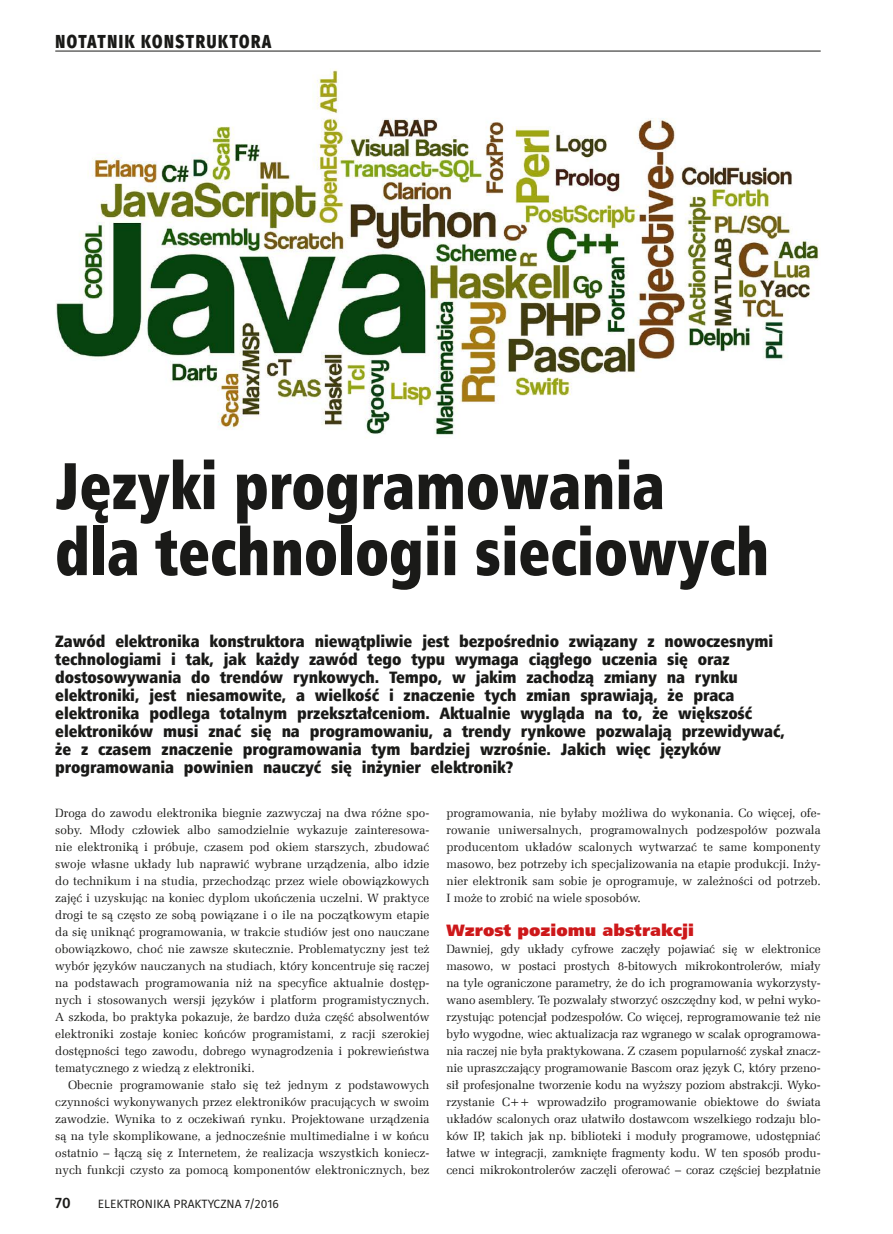
<style>
.page{position:relative;width:893px;height:1234px;background:#fff}
.page>*{position:absolute;margin:0;border:0;box-sizing:border-box;transform-origin:0 0}
.t1{font:66px/66px "Humnst 777 X Blk Cn EU";color:#1a1a18;scale:.9 1}
.t2{font:800 18.75px "Fira Sans";letter-spacing:.11em;color:#1a1a18;scale:.8 1}
.t3{font:16.5px/18px "Humnst 777 X Blk Cn EU";letter-spacing:-.005em;color:#1a1a18}
.t4{font:16.5px "Humnst 777 X Blk EU";color:#cd181a}
.t5{font:500 15px "Fira Sans";color:#1a1a18}
.t6{font:12px/17px "Zapf Ellipt EU";color:#1a1a18;text-align:justify}
.t7{font:12px "Fira Sans";color:#1a1a18}
</style>
<div class="page">
<img style="left:56px;top:69px;width:763px;height:366px">
<hr style="left:55px;top:51px;width:766px;height:1px;background:#1a1a18">
<h2 class="t2" style="left:55px;top:28px;width:271px">NOTATNIK KONSTRUKTORA</h2>
<h1 class="t1" style="left:55px;top:453px;width:795px">Języki programowania<br>dla technologii sieciowych</h1>
<p class="t3" style="left:55px;top:632px;width:731px">Zawód elektronika konstruktora niewątpliwie jest bezpośrednio związany z nowoczesnymi technologiami i tak, jak każdy zawód tego typu wymaga ciągłego uczenia się oraz dostosowywania do trendów rynkowych. Tempo, w jakim zachodzą zmiany na rynku elektroniki, jest niesamowite, a wielkość i znaczenie tych zmian sprawiają, że praca elektronika podlega totalnym przekształceniom. Aktualnie wygląda na to, że większość elektroników musi znać się na programowaniu, a trendy rynkowe pozwalają przewidywać, że z czasem znaczenie programowania tym bardziej wzrośnie. Jakich więc języków programowania powinien nauczyć się inżynier elektronik?</p>
<p class="t6" style="left:446px;top:804px;width:376px">programowania, nie byłaby możliwa do wykonania. Co więcej, ofe&shy;rowanie uniwersalnych, programowalnych podzespołów pozwala producentom układów scalonych wytwarzać te same komponenty masowo, bez potrzeby ich specjalizowania na etapie produkcji. Inży&shy;nier elektronik sam sobie je oprogramuje, w zależności od potrzeb.<br>I może to zrobić na wiele sposobów.</p>
<h3 class="t4" style="left:446px;top:919px;width:249px">Wzrost poziomu abstrakcji</h3>
<p class="t6" style="left:446px;top:940px;width:376px">Dawniej, gdy układy cyfrowe zaczęły pojawiać się w elektronice masowo, w postaci prostych 8-bitowych mikrokontrolerów, miały na tyle ograniczone parametry, że do ich programowania wykorzysty&shy;wano asemblery. Te pozwalały stworzyć oszczędny kod, w pełni wyko&shy;rzystując potencjał podzespołów. Co więcej, reprogramowanie też nie było wygodne, wiec aktualizacja raz wgranego w scalak oprogramowa&shy;nia raczej nie była praktykowana. Z czasem popularność zyskał znacz&shy;nie upraszczający programowanie Bascom oraz język C, który przeno&shy;sił profesjonalne tworzenie kodu na wyższy poziom abstrakcji. Wyko&shy;rzystanie C++ wprowadziło programowanie obiektowe do świata układów scalonych oraz ułatwiło dostawcom wszelkiego rodzaju blo&shy;ków IP, takich jak np. biblioteki i moduły programowe, udostępniać łatwe w integracji, zamknięte fragmenty kodu. W ten sposób produ&shy;cenci mikrokontrolerów zaczęli oferować – coraz częściej bezpłatnie</p>
<p class="t6" style="left:55px;top:804px;width:376px">Droga do zawodu elektronika biegnie zazwyczaj na dwa różne spo&shy;soby. Młody człowiek albo samodzielnie wykazuje zainteresowa&shy;nie elektroniką i próbuje, czasem pod okiem starszych, zbudować swoje własne układy lub naprawić wybrane urządzenia, albo idzie do technikum i na studia, przechodząc przez wiele obowiązkowych zajęć i uzyskując na koniec dyplom ukończenia uczelni. W praktyce drogi te są często ze sobą powiązane i o ile na początkowym etapie da się uniknąć programowania, w trakcie studiów jest ono nauczane obowiązkowo, choć nie zawsze skutecznie. Problematyczny jest też wybór języków nauczanych na studiach, który koncentruje się raczej na podstawach programowania niż na specyfice aktualnie dostęp&shy;nych i stosowanych wersji języków i platform programistycznych.<br>A szkoda, bo praktyka pokazuje, że bardzo duża część absolwentów elektroniki zostaje koniec końców programistami, z racji szerokiej dostępności tego zawodu, dobrego wynagrodzenia i pokrewieństwa tematycznego z wiedzą z elektroniki.</p>
<p class="t6" style="left:55px;top:1076px;width:376px;text-indent:13px">Obecnie programowanie stało się też jednym z podstawowych czynności wykonywanych przez elektroników pracujących w swoim zawodzie. Wynika to z oczekiwań rynku. Projektowane urządzenia są na tyle skomplikowane, a jednocześnie multimedialne i w końcu ostatnio – łączą się z Internetem, że realizacja wszystkich koniecz&shy;nych funkcji czysto za pomocą komponentów elektronicznych, bez</p>
<p class="t5" style="left:55px;top:1192px;width:17px">70</p>
<p class="t7" style="left:98px;top:1195px;width:183px">ELEKTRONIKA PRAKTYCZNA 7/2016</p>
</div>
